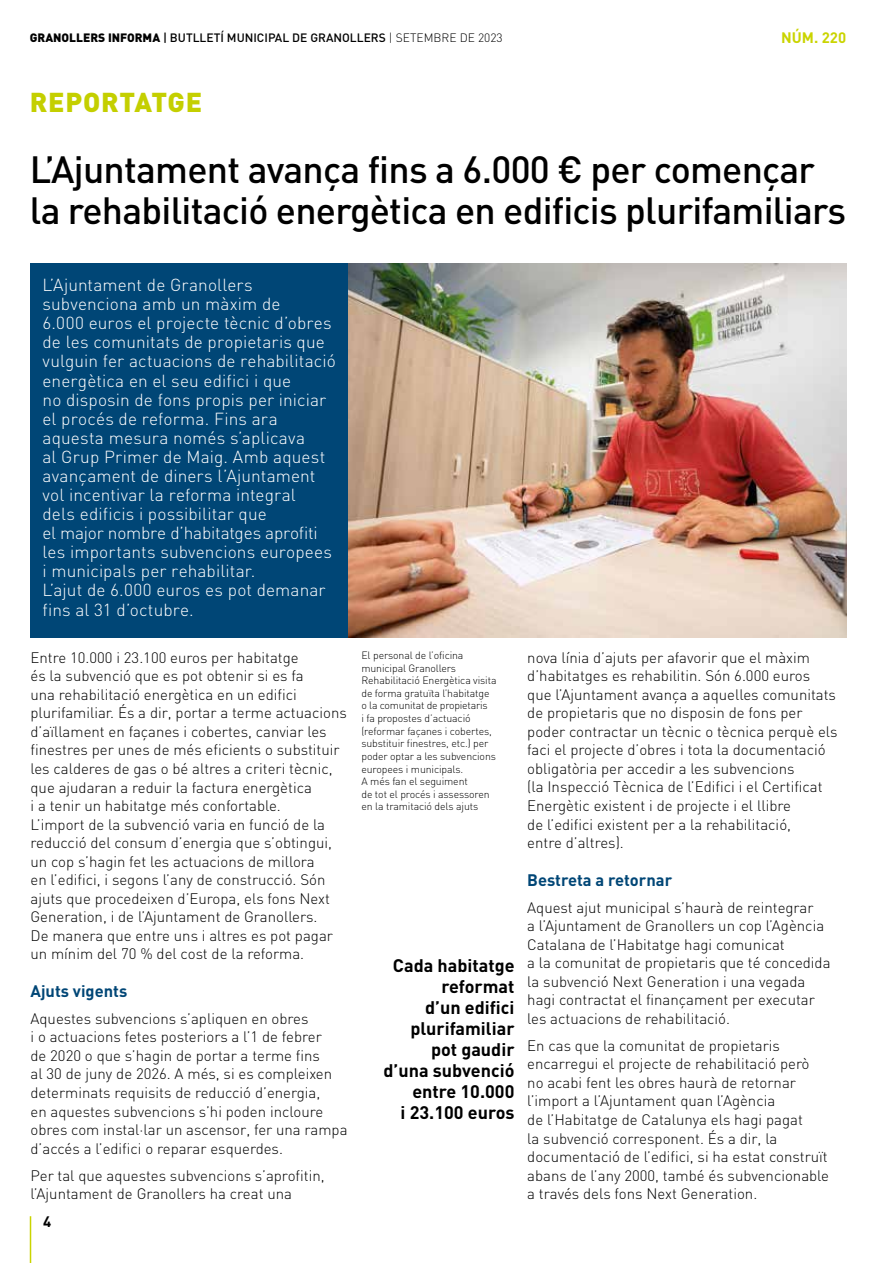
<style>
.page{position:relative;width:893px;height:1263px;background:#fff}
.page>*{position:absolute;margin:0;border:0;box-sizing:border-box;transform-origin:0 0}
.t1{font:500 37.5px/41.2px "DIN";letter-spacing:-.02em;color:#000}
.t2{font:900 27px "DIN";letter-spacing:.03em;color:#c4cf00}
.t3{font:700 18px/21px "DIN";color:#000;text-align:right}
.t4{font:300 17.25px/19px "DIN";letter-spacing:.005em;color:#fff}
.t5{font:700 16.5px "DIN";color:#004676}
.t6{font:300 15px/18.6px "DIN";color:#000}
.t7{font:700 15px "DIN";color:#cad400}
.t8{font:700 15px "DIN";color:#000}
.t9{font:500 12px "DIN";color:#000}
.t10{font:300 10.5px/12.6px "DIN";letter-spacing:-.01em;color:#000}
.s1{font-weight:900}
.s2{font-weight:300}
</style>
<div class="page">
<div style="left:30px;top:264px;width:319px;height:374px;background:#004676"></div>
<img style="left:349px;top:264px;width:497px;height:374px">
<hr style="left:30px;top:1216px;width:1px;height:47px;background:#cad400">
<p class="t9" style="left:30px;top:30px;width:474px"><span class="s1">GRANOLLERS INFORMA</span> | BUTLLETÍ MUNICIPAL DE GRANOLLERS <span class="s2">| SETEMBRE DE 2023</span></p>
<p class="t7" style="left:781px;top:27px;width:67px">NÚM. 220</p>
<h2 class="t2" style="left:30px;top:84px;width:174px">REPORTATGE</h2>
<h1 class="t1" style="left:30px;top:147px;width:818px">L’Ajuntament avança fins a 6.000 € per començar la rehabilitació energètica en edificis plurifamiliars</h1>
<p class="t4" style="left:43px;top:275px;width:295px">L’Ajuntament de Granollers subvenciona amb un màxim de<br>6.000 euros el projecte tècnic d’obres de les comunitats de propietaris que vulguin fer actuacions de rehabilitació energètica en el seu edifici i que<br>no disposin de fons propis per iniciar el procés de reforma. Fins ara aquesta mesura només s’aplicava<br>al Grup Primer de Maig. Amb aquest avançament de diners l’Ajuntament vol incentivar la reforma integral<br>dels edificis i possibilitar que<br>el major nombre d’habitatges aprofiti les importants subvencions europees i municipals per rehabilitar.<br>L’ajut de 6.000 euros es pot demanar fins al 31 d’octubre.</p>
<p class="t6" style="left:31px;top:648px;width:318px">Entre 10.000 i 23.100 euros per habitatge<br>és la subvenció que es pot obtenir si es fa<br>una rehabilitació energètica en un edifici plurifamiliar. És a dir, portar a terme actuacions d’aïllament en façanes i cobertes, canviar les finestres per unes de més eficients o substituir les calderes de gas o bé altres a criteri tècnic, que ajudaran a reduir la factura energètica<br>i a tenir un habitatge més confortable.<br>L’import de la subvenció varia en funció de la reducció del consum d’energia que s’obtingui, un cop s’hagin fet les actuacions de millora<br>en l’edifici, i segons l’any de construcció. Són ajuts que procedeixen d’Europa, els fons Next Generation, i de l’Ajuntament de Granollers.<br>De manera que entre uns i altres es pot pagar un mínim del 70 % del cost de la reforma.</p>
<p class="t5" style="left:31px;top:980px;width:98px">Ajuts vigents</p>
<p class="t6" style="left:31px;top:1009px;width:319px">Aquestes subvencions s’apliquen en obres<br>i o actuacions fetes posteriors a l’1 de febrer<br>de 2020 o que s’hagin de portar a terme fins<br>al 30 de juny de 2026. A més, si es compleixen determinats requisits de reducció d’energia,<br>en aquestes subvencions s’hi poden incloure obres com instal·lar un ascensor, fer una rampa d’accés a l’edifici o reparar esquerdes.</p>
<p class="t6" style="left:31px;top:1166px;width:296px">Per tal que aquestes subvencions s’aprofitin, l’Ajuntament de Granollers ha creat una</p>
<p class="t8" style="left:43px;top:1212px;width:10px">4</p>
<p class="t10" style="left:361px;top:649px;width:137px">El personal de l’oficina municipal Granollers<br>Rehabilitació Energètica visita de forma gratuïta l’habitatge o la comunitat de propietaris<br>i fa propostes d’actuació (reformar façanes i cobertes, substituir finestres, etc.) per poder optar a les subvencions europees i municipals.<br>A més fan el seguiment<br>de tot el procés i assessoren en la tramitació dels ajuts</p>
<p class="t3" style="left:383px;top:954px;width:133px">Cada habitatge reformat<br>d’un edifici plurifamiliar pot gaudir d’una subvenció entre 10.000<br>i 23.100 euros</p>
<p class="t6" style="left:527px;top:648px;width:312px">nova línia d’ajuts per afavorir que el màxim d’habitatges es rehabilitin. Són 6.000 euros que l’Ajuntament avança a aquelles comunitats de propietaris que no disposin de fons per poder contractar un tècnic o tècnica perquè els faci el projecte d’obres i tota la documentació obligatòria per accedir a les subvencions<br>(la Inspecció Tècnica de l’Edifici i el Certificat Energètic existent i de projecte i el llibre<br>de l’edifici existent per a la rehabilitació,<br>entre d’altres).</p>
<p class="t5" style="left:527px;top:869px;width:146px">Bestreta a retornar</p>
<p class="t6" style="left:527px;top:898px;width:305px">Aquest ajut municipal s’haurà de reintegrar<br>a l’Ajuntament de Granollers un cop l’Agència Catalana de l’Habitatge hagi comunicat<br>a la comunitat de propietaris que té concedida la subvenció Next Generation i una vegada hagi contractat el finançament per executar les actuacions de rehabilitació.</p>
<p class="t6" style="left:527px;top:1036px;width:303px">En cas que la comunitat de propietaris encarregui el projecte de rehabilitació però no acabi fent les obres haurà de retornar l’import a l’Ajuntament quan l’Agència<br>de l’Habitatge de Catalunya els hagi pagat<br>la subvenció corresponent. És a dir, la documentació de l’edifici, si ha estat construït abans de l’any 2000, també és subvencionable a través dels fons Next Generation.</p>
</div>
